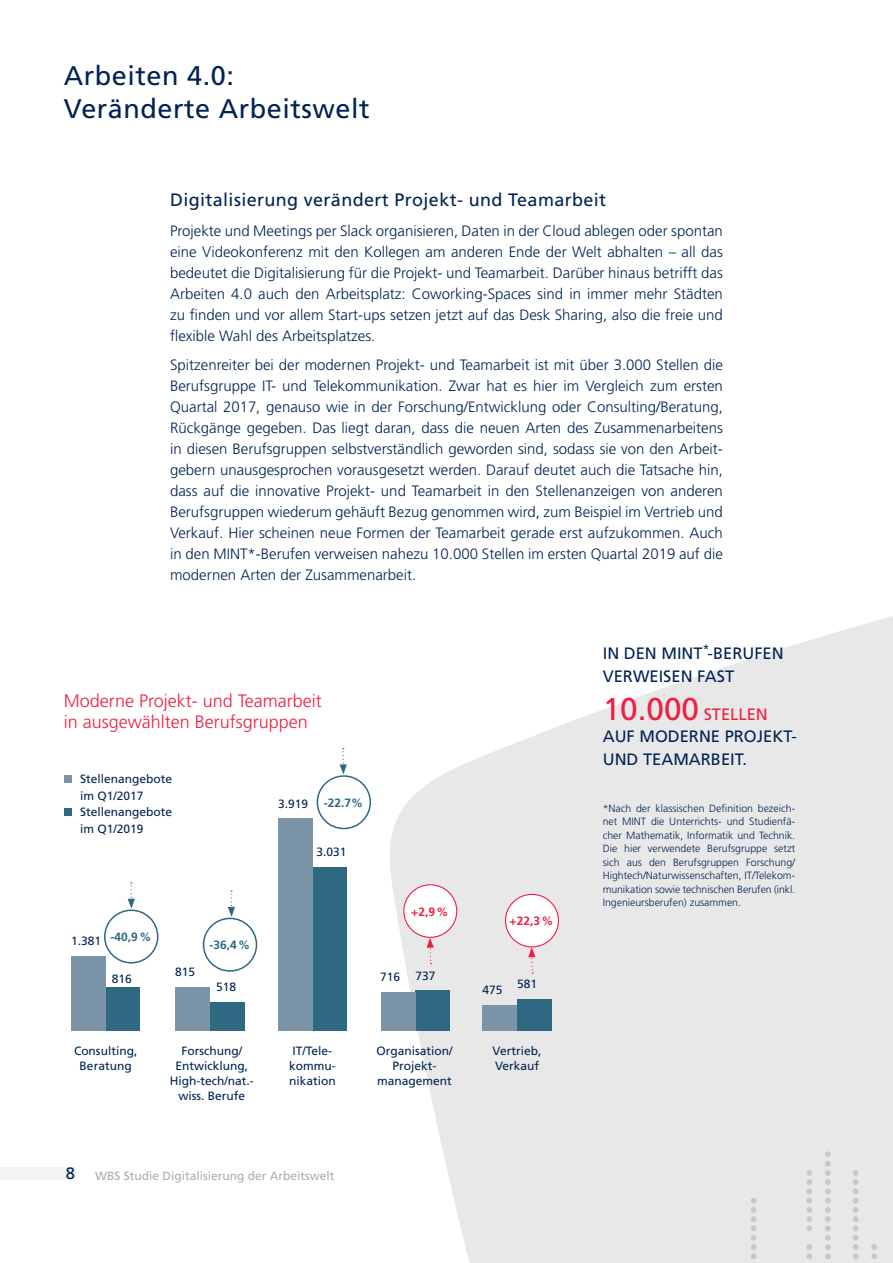
<style>
.page{position:relative;width:893px;height:1263px;background:#fff}
.page>*{position:absolute;margin:0;border:0;box-sizing:border-box;transform-origin:0 0}
.t1{font:27px/33px "Frutiger";letter-spacing:.02em;color:#002354}
.t2{font:300 18px/21px "Frutiger";color:#ed1f45}
.t3{font:18px "Frutiger";letter-spacing:.02em;color:#002354}
.t4{font:16.5px/22.5px "Frutiger";color:#002354}
.t5{font:300 15px/21px "Frutiger";color:#002354;text-align:justify}
.t6{font:12px/15px "Frutiger";color:#002354;text-align:center}
.t7{font:12px "Frutiger";color:#a9adb1}
.t8{font:700 12px "Frutiger";color:#2f6881}
.t9{font:700 12px "Frutiger";color:#ed1f45}
.t10{font:300 10.5px/13.5px "Frutiger";color:#002354;text-align:justify}
.s1{font-size:16.5px;color:#002354}
.s2{font-size:31.5px;color:#ed1f45}
.s3{color:#ed1f45}
</style>
<div class="page">
<div style="left:0;top:1166px;width:75px;height:13px;background:#f3f4f5"></div>
<svg style="left:390px;top:616px;width:503px;height:647px;fill:#e9e8e8"></svg>
<div style="left:415px;top:991px;width:35px;height:40px;background:#2f6881"></div>
<div style="left:381px;top:992px;width:34px;height:39px;background:#7b94a7"></div>
<div style="left:404px;top:885px;width:53px;height:52px;background:#fff;border-radius:50%"></div>
<div style="left:403px;top:884px;width:54px;height:54px;border:1px solid #ed1f45;border-radius:50%"></div>
<svg style="left:427px;top:938px;width:7px;height:26px"></svg>
<div style="left:517px;top:999px;width:35px;height:32px;background:#2f6881"></div>
<div style="left:482px;top:1005px;width:35px;height:26px;background:#7b94a7"></div>
<div style="left:505px;top:894px;width:53px;height:53px;background:#fff;border-radius:50%"></div>
<div style="left:505px;top:894px;width:54px;height:53px;border:1px solid #ed1f45;border-radius:50%"></div>
<svg style="left:528px;top:947px;width:7px;height:27px"></svg>
<div style="left:210px;top:1003px;width:34px;height:28px;background:#2f6881"></div>
<div style="left:175px;top:987px;width:35px;height:44px;background:#7b94a7"></div>
<svg style="left:228px;top:890px;width:7px;height:27px"></svg>
<div style="left:203px;top:918px;width:54px;height:54px;border:2px solid #2f6881;border-radius:50%"></div>
<div style="left:106px;top:987px;width:34px;height:44px;background:#2f6881"></div>
<div style="left:71px;top:956px;width:35px;height:75px;background:#7b94a7"></div>
<svg style="left:128px;top:882px;width:7px;height:27px"></svg>
<div style="left:104px;top:909px;width:54px;height:54px;border:2px solid #2f6881;border-radius:50%"></div>
<div style="left:312px;top:867px;width:35px;height:164px;background:#2f6881"></div>
<div style="left:278px;top:819px;width:34px;height:212px;background:#7b94a7"></div>
<svg style="left:340px;top:748px;width:7px;height:26px"></svg>
<div style="left:317px;top:775px;width:54px;height:54px;border:2px solid #2f6881;border-radius:50%"></div>
<div style="left:64px;top:775px;width:8px;height:8px;background:#7b94a7"></div>
<div style="left:64px;top:808px;width:8px;height:8px;background:#2f6881"></div>
<svg style="left:853px;top:1170px;width:5px;height:93px"></svg>
<svg style="left:806px;top:1170px;width:6px;height:61px"></svg>
<svg style="left:806px;top:1244px;width:6px;height:15px"></svg>
<svg style="left:751px;top:1198px;width:5px;height:65px"></svg>
<svg style="left:825px;top:1151px;width:6px;height:112px"></svg>
<svg style="left:871px;top:1244px;width:6px;height:19px"></svg>
<h1 class="t1" style="left:64px;top:59px;width:307px">Arbeiten 4.0:<br>Veränderte Arbeitswelt</h1>
<p class="t3" style="left:170px;top:189px;width:438px">Digitalisierung verändert Projekt- und Teamarbeit</p>
<p class="t5" style="left:170px;top:220px;width:554px">Projekte und Meetings per Slack organisieren, Daten in der Cloud ablegen oder spontan eine Videokonferenz mit den Kollegen am anderen Ende der Welt abhalten – all das bedeutet die Digitalisierung für die Projekt- und Teamarbeit. Darüber hinaus betrifft das Arbeiten 4.0 auch den Arbeitsplatz: Coworking-Spaces sind in immer mehr Städten zu finden und vor allem Start-ups setzen jetzt auf das Desk Sharing, also die freie und flexible Wahl des Arbeitsplatzes.</p>
<p class="t5" style="left:170px;top:354px;width:554px">Spitzenreiter bei der modernen Projekt- und Teamarbeit ist mit über 3.000 Stellen die Berufsgruppe IT- und Telekommunikation. Zwar hat es hier im Vergleich zum ersten Quartal 2017, genauso wie in der Forschung/Entwicklung oder Consulting/Beratung, Rückgänge gegeben. Das liegt daran, dass die neuen Arten des Zusammenarbeitens in diesen Berufsgruppen selbstverständlich geworden sind, sodass sie von den Arbeit&shy;gebern unausgesprochen vorausgesetzt werden. Darauf deutet auch die Tatsache hin, dass auf die innovative Projekt- und Teamarbeit in den Stellenanzeigen von anderen Berufsgruppen wiederum gehäuft Bezug genommen wird, zum Beispiel im Vertrieb und Verkauf. Hier scheinen neue Formen der Teamarbeit gerade erst aufzukommen. Auch in den MINT*-Berufen verweisen nahezu 10.000 Stellen im ersten Quartal 2019 auf die modernen Arten der Zusammenarbeit.</p>
<p class="t2" style="left:64px;top:690px;width:260px">Moderne Projekt- und Teamarbeit in ausgewählten Berufsgruppen</p>
<p class="t6" style="left:80px;top:771px;width:94px;line-height:16.5px;text-align:left">Stellenangebote im Q1/2017<br>Stellenangebote im Q1/2019</p>
<p class="t6" style="left:278px;top:796px;width:32px">3.919</p>
<p class="t8" style="left:324px;top:796px;width:41px">-22.7%</p>
<p class="t6" style="left:317px;top:844px;width:32px">3.031</p>
<p class="t8" style="left:111px;top:930px;width:42px">-40,9%</p>
<p class="t6" style="left:71px;top:933px;width:32px">1.381</p>
<p class="t8" style="left:209px;top:938px;width:42px">-36,4%</p>
<p class="t6" style="left:112px;top:971px;width:22px">816</p>
<p class="t6" style="left:175px;top:964px;width:22px">815</p>
<p class="t6" style="left:216px;top:979px;width:22px">518</p>
<p class="t9" style="left:411px;top:904px;width:39px">+2,9%</p>
<p class="t6" style="left:380px;top:969px;width:22px">716</p>
<p class="t6" style="left:415px;top:968px;width:22px">737</p>
<p class="t6" style="left:74px;top:1043px;width:65px">Consulting,<br>Beratung</p>
<p class="t6" style="left:170px;top:1043px;width:85px">Forschung/<br>Entwicklung,<br>High-tech/nat.- wiss. Berufe</p>
<p class="t6" style="left:289px;top:1043px;width:48px;text-align:left">IT/Tele&shy;kommu&shy;nikation</p>
<p class="t6" style="left:377px;top:1043px;width:78px">Organisation/<br>Projekt&shy;management</p>
<p class="t7" style="left:66px;top:1169px;width:270px"><span class="s1">8</span> WBS Studie Digitalisierung der Arbeitswelt</p>
<p class="t9" style="left:509px;top:914px;width:46px">+22,3%</p>
<p class="t6" style="left:482px;top:979px;width:56px">475 581</p>
<p class="t6" style="left:493px;top:1043px;width:50px;text-align:left">Vertrieb,<br>Verkauf</p>
<p class="t4" style="left:603px;top:642px;width:182px">IN DEN MINT<sup>*</sup>-BERUFEN<br>VERWEISEN FAST</p>
<p class="t4" style="left:603px;top:702px;width:196px"><span class="s2">10.000</span> <span class="s3">STELLEN<br></span>AUF MODERNE PROJEKT-<br>UND TEAMARBEIT.</p>
<p class="t10" style="left:603px;top:801px;width:194px">*Nach der klassischen Definition bezeich&shy;net MINT die Unterrichts- und Studienfä&shy;cher Mathematik, Informatik und Technik.<br>Die hier verwendete Berufsgruppe setzt sich aus den Berufsgruppen Forschung/ Hightech/Naturwissenschaften, IT/Telekom&shy;munikation sowie technischen Berufen (inkl.<br>Ingenieursberufen) zusammen.</p>
</div>
